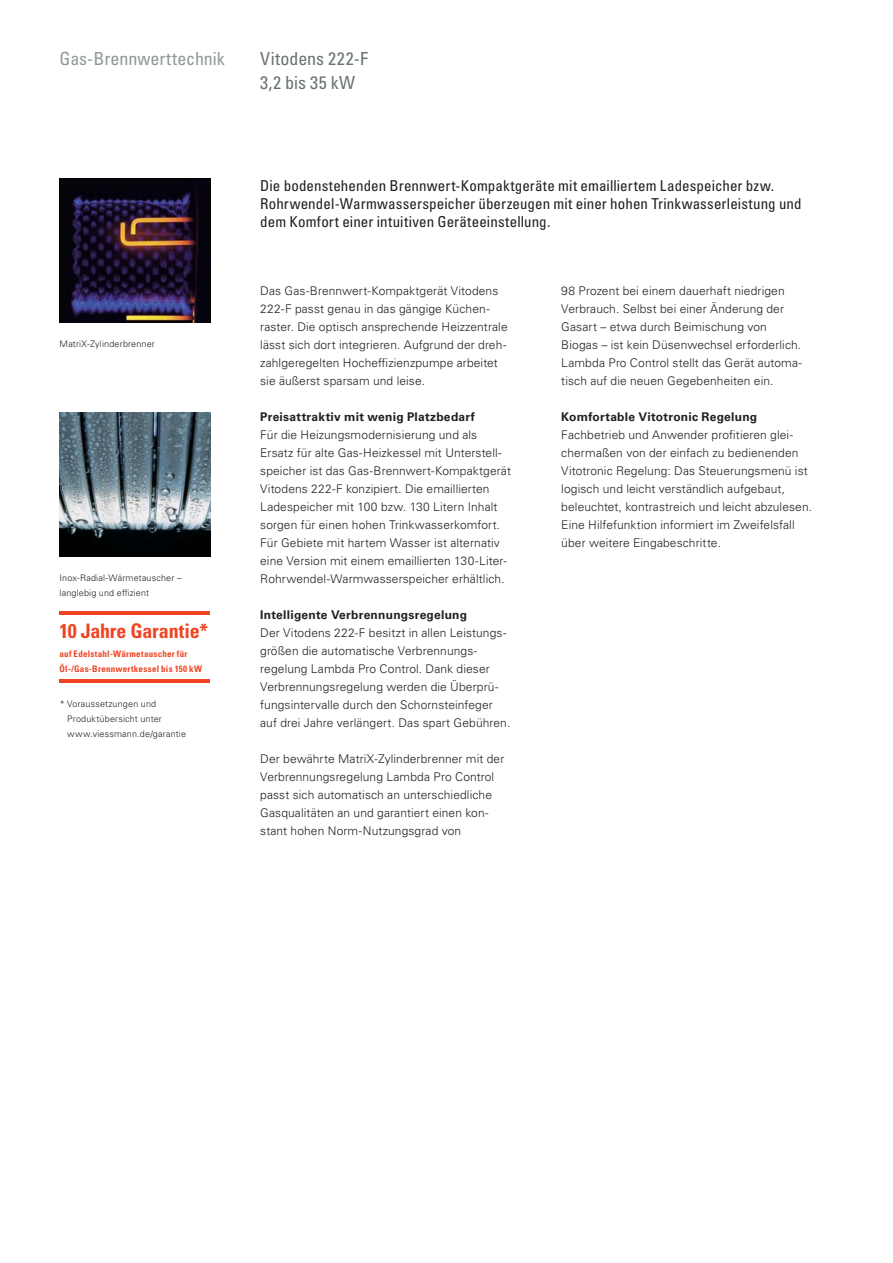
<style>
.page{position:relative;width:893px;height:1263px;background:#fff}
.page>*{position:absolute;margin:0;border:0;box-sizing:border-box;transform-origin:0 0}
.t1{font:19.95px "Univers LTCYR 67 Bold Cond";letter-spacing:-.01em;color:#ef4423}
.t2{font:condensed 18px/24px "Univers LTCYR 57";letter-spacing:.015em;color:#697374}
.t3{font:condensed 18px "Univers LTCYR 57";letter-spacing:-.005em;color:#90999a}
.t4{font:condensed 15px/18px "Univers LTCYR 57";letter-spacing:.005em;color:#231f20}
.t5{font:300 12px/18px "Univers LTCYR 45";letter-spacing:.01em;color:#231f20}
.t6{font:700 12px "Univers LTCYR 65";letter-spacing:.02em;color:#231f20}
.t7{font:300 9px/15px "Univers LTCYR 45";letter-spacing:.02em;color:#231f20}
.t8{font:9px/15px "Univers LTCYR 67 Bold Cond";letter-spacing:.025em;color:#ef4423}
</style>
<div class="page">
<img style="left:60px;top:179px;width:150px;height:144px">
<img style="left:60px;top:413px;width:150px;height:144px">
<hr style="left:60px;top:611px;width:150px;height:3px;background:#ef4423">
<hr style="left:60px;top:679px;width:150px;height:4px;background:#ef4423">
<h2 class="t3" style="left:60px;top:50px;width:167px">Gas-Brennwerttechnik</h2>
<h2 class="t2" style="left:260px;top:48px;width:109px">Vitodens 222-F<br>3,2 bis 35 kW</h2>
<p class="t7" style="left:60px;top:337px;width:97px">MatriX-Zylinderbrenner</p>
<p class="t7" style="left:60px;top:571px;width:123px">Inox-Radial-Wärmetauscher – langlebig und effizient</p>
<h1 class="t1" style="left:60px;top:619px;width:150px">10 Jahre Garantie*</h1>
<p class="t8" style="left:60px;top:646px;width:144px">auf Edelstahl-Wärmetauscher für<br>Öl-/Gas-Brennwertkessel bis 150 kW</p>
<p class="t7" style="left:67px;top:697px;width:120px;text-indent:-8px">* Voraussetzungen und<br>Produkt übersicht unter www.viessmann.de/garantie</p>
<p class="t4" style="left:260px;top:177px;width:543px">Die bodenstehenden Brennwert-Kompaktgeräte mit emailliertem Ladespeicher bzw.<br>Rohrwendel-Warmwasserspeicher überzeugen mit einer hohen Trinkwasserleistung und dem Komfort einer intuitiven Geräteeinstellung.</p>
<p class="t5" style="left:260px;top:283px;width:249px">Das Gas-Brennwert-Kompakt gerät Vitodens 222-F passt genau in das gängige Küchen&shy;raster. Die optisch ansprechende Heizzentrale lässt sich dort integrieren. Aufgrund der dreh&shy;zahlgeregelten Hocheffizienzpumpe arbeitet sie äußerst sparsam und leise.</p>
<p class="t6" style="left:260px;top:413px;width:216px">Preisattraktiv mit wenig Platzbedarf</p>
<p class="t5" style="left:260px;top:427px;width:252px">Für die Heizungsmodernisierung und als Ersatz für alte Gas-Heizkessel mit Unterstell&shy;speicher ist das Gas-Brennwert-Kompaktgerät Vitodens 222-F konzipiert. Die emaillierten Ladespeicher mit 100 bzw. 130 Litern Inhalt sorgen für einen hohen Trinkwasserkomfort.<br>Für Gebiete mit hartem Wasser ist alternativ eine Version mit einem emaillierten 130-Liter-Rohrwendel-Warmwasserspeicher erhältlich.</p>
<p class="t6" style="left:260px;top:611px;width:208px">Intelligente Verbrennungsregelung</p>
<p class="t5" style="left:260px;top:625px;width:252px">Der Vitodens 222-F besitzt in allen Leistungs&shy;größen die automatische Verbrennungs&shy;regelung Lambda Pro Control. Dank dieser Verbrennungsregelung werden die Überprü&shy;fungsintervalle durch den Schornsteinfeger auf drei Jahre verlängert. Das spart Gebühren.</p>
<p class="t5" style="left:260px;top:751px;width:246px">Der bewährte MatriX-Zylinderbrenner mit der Verbrennungsregelung Lambda Pro Control passt sich automatisch an unterschiedliche Gasqualitäten an und garantiert einen kon&shy;stant hohen Norm-Nutzungsgrad von</p>
<p class="t5" style="left:561px;top:283px;width:242px">98 Prozent bei einem dauerhaft niedrigen Verbrauch. Selbst bei einer Änderung der Gasart – etwa durch Beimischung von Biogas – ist kein Düsenwechsel erforderlich.<br>Lambda Pro Control stellt das Gerät automa&shy;tisch auf die neuen Gegebenheiten ein.</p>
<p class="t6" style="left:561px;top:413px;width:197px">Komfortable Vitotronic Regelung</p>
<p class="t5" style="left:561px;top:427px;width:252px">Fachbetrieb und Anwender profitieren glei&shy;chermaßen von der einfach zu bedienenden Vitotronic Regelung: Das Steuerungsmenü ist logisch und leicht verständlich aufgebaut, beleuchtet, kontrastreich und leicht abzulesen.<br>Eine Hilfefunktion informiert im Zweifelsfall über weitere Eingabeschritte.</p>
</div>
